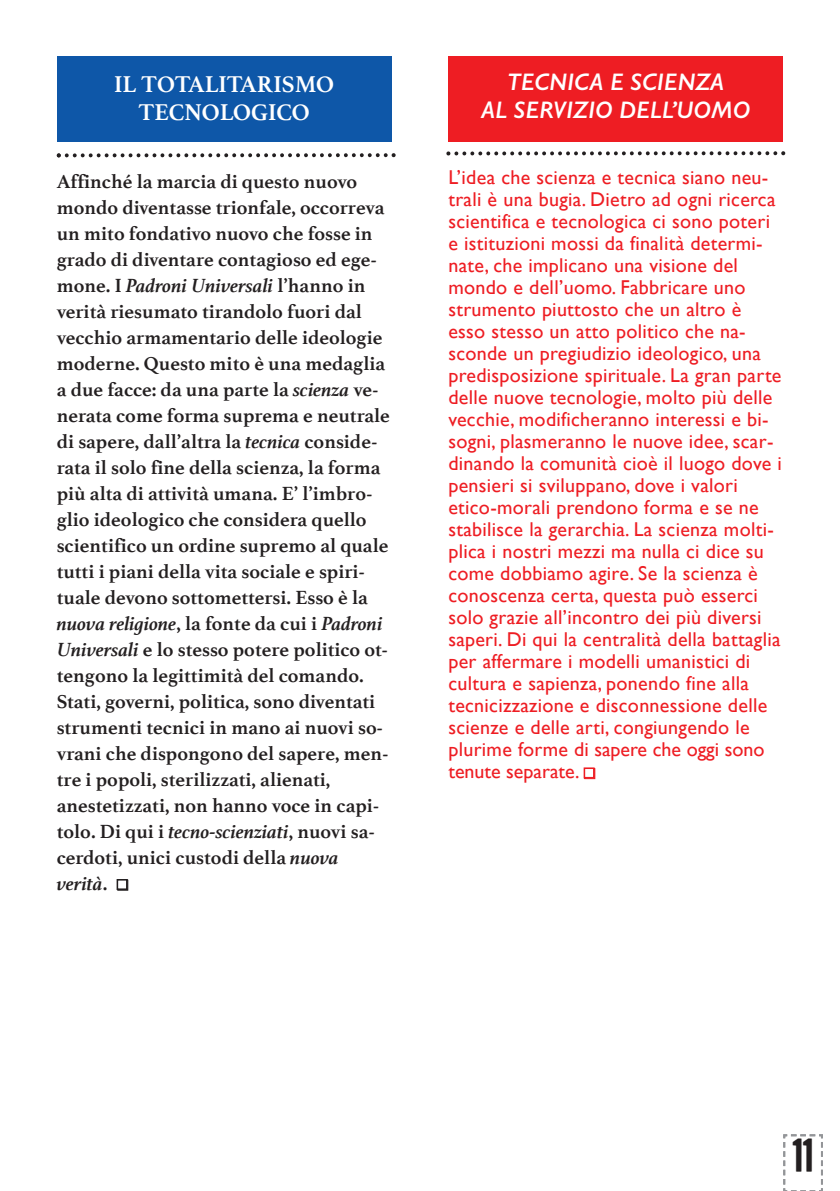
<style>
.page{position:relative;width:840px;height:1191px;background:#fff}
.page>*{position:absolute;margin:0;border:0;box-sizing:border-box;transform-origin:0 0}
.t1{font:40px "Headline One HPLHS";color:#231f20}
.t2{font:italic 600 24px/28px "Gill Sans";color:#fff;text-align:center}
.t3{font:700 24px/28px "Athelas";color:#fff;text-align:center}
.t4{font:20px/22px "Gill Sans";letter-spacing:.015em;color:#ee1d23}
.t5{font:700 20px/26px "Athelas";color:#231f20}
.s1{font-style:italic}
.s2{font-family:"Menlo"}
.s3{font-family:"Menlo";font-weight:700}
</style>
<div class="page">
<svg style="left:57px;top:153px;width:338px;height:4px"></svg>
<svg style="left:446px;top:151px;width:338px;height:4px"></svg>
<svg style="left:783px;top:1134px;width:40px;height:57px"></svg>
<div style="left:57px;top:57px;width:334px;height:85px;background:#0e57a8"></div>
<div style="left:448px;top:57px;width:334px;height:85px;background:#ee1d23"></div>
<p class="t3" style="left:114px;top:71px;width:221px">IL TOTALITARISMO<br>TECNOLOGICO</p>
<p class="t2" style="left:481px;top:67px;width:270px">TECNICA E SCIENZA<br>AL SERVIZIO DELL’UOMO</p>
<p class="t5" style="left:57px;top:168px;width:334px">Affinché la marcia di questo nuovo mondo diventasse trionfale, occorreva un mito fondativo nuovo che fosse in grado di diventare contagioso ed ege&shy;mone. I <span class="s1">Padroni Universali</span> l’hanno in verità riesumato tirandolo fuori dal vecchio armamentario delle ideologie moderne. Questo mito è una medaglia a due facce: da una parte la <span class="s1">scienza</span> ve&shy;nerata come forma suprema e neutrale di sapere, dall’altra la <span class="s1">tecnica</span> conside&shy;rata il solo fine della scienza, la forma più alta di attività umana. E’ l’imbro&shy;glio ideologico che considera quello scientifico un ordine supremo al quale tutti i piani della vita sociale e spiri&shy;tuale devono sottomettersi. Esso è la <span class="s1">nuova religione</span>, la fonte da cui i <span class="s1">Padroni Universali</span> e lo stesso potere politico ot&shy;tengono la legittimità del comando.<br>Stati, governi, politica, sono diventati strumenti tecnici in mano ai nuovi so&shy;vrani che dispongono del sapere, men&shy;tre i popoli, sterilizzati, alienati, anestetizzati, non hanno voce in capi&shy;tolo. Di qui i <span class="s1">tecno-scienziati</span>, nuovi sa&shy;cerdoti, unici custodi della <span class="s1">nuova verità</span>. <span class="s2">❏</span></p>
<p class="t4" style="left:448px;top:166px;width:335px">L’idea che scienza e tecnica siano neu&shy;trali è una bugia. Dietro ad ogni ricerca scientifica e tecnologica ci sono poteri e istituzioni mossi da finalità determi&shy;nate, che implicano una visione del mondo e dell’uomo. Fabbricare uno strumento piuttosto che un altro è esso stesso un atto politico che na&shy;sconde un pregiudizio ideologico, una predisposizione spirituale. La gran parte delle nuove tecnologie, molto piùdelle vecchie, modificheranno interessi e bi&shy;sogni, plasmeranno le nuove idee, scar&shy;dinando la comunitàcioè il luogo dove i pensieri si sviluppano, dove i valori etico-morali prendono forma e se ne stabilisce la gerarchia. La scienza molti&shy;plica i nostri mezzi ma nulla ci dice su come dobbiamo agire. Se la scienza è conoscenza certa, questa può esserci solo grazie all’incontro dei più diversi saperi. Di qui la centralità della battaglia per affermare i modelli umanistici di cultura e sapienza, ponendo fine alla tecnicizzazione e disconnessione delle scienze e delle arti, congiungendo le plurime forme di sapere che oggi sono tenute separate. <span class="s3">❏</span></p>
<h1 class="t1" style="left:792px;top:1136px;width:22px">11</h1>
</div>
